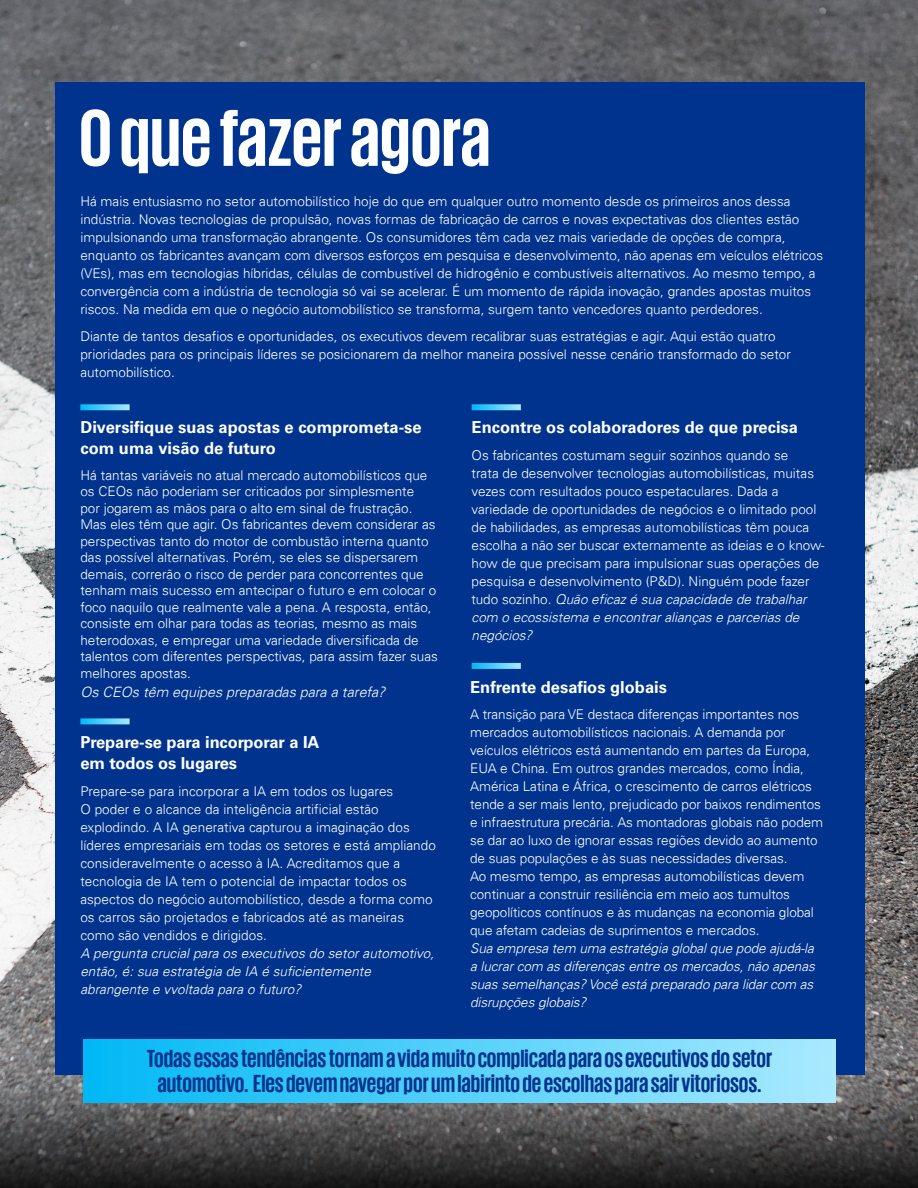
<style>
.page{position:relative;width:918px;height:1188px;background:#fff}
.page>*{position:absolute;margin:0;border:0;box-sizing:border-box;transform-origin:0 0}
.t1{font:700 82.5px "KPMG";color:#fff}
.t2{font:700 25.5px/25.5px "KPMG";color:#00338d;text-align:center}
.t3{font:700 16.5px/21px "Univers LT Std";color:#fff}
.t4{font:italic 300 14.25px "Univers 45";color:#fff}
.t5{font:300 13.5px/18px "Univers 45";color:#fff}
.t6{font:italic 300 13.5px/18px "Univers 45";letter-spacing:.005em;color:#fff;text-align:justify}
.s1{font-style:italic}
</style>
<div class="page">
<img style="left:0;top:0;width:918px;height:1083px">
<svg style="left:0;top:1083px;width:918px;height:105px;background:#424141"></svg>
<div style="left:55px;top:82px;width:810px;height:992px;background:#00338d"></div>
<svg style="left:80px;top:404px;width:50px;height:6px"></svg>
<svg style="left:80px;top:718px;width:50px;height:6px"></svg>
<svg style="left:472px;top:404px;width:49px;height:6px"></svg>
<svg style="left:472px;top:663px;width:49px;height:6px"></svg>
<div style="left:83px;top:1040px;width:753px;height:63px;background:linear-gradient(to right,#00b8f5,#abeaff)"></div>
<h1 class="t1" style="left:79px;top:96px;width:413px">O que fazer agora</h1>
<p class="t5" style="left:80px;top:192px;width:744px">Há mais entusiasmo no setor automobilístico hoje do que em qualquer outro momento desde os primeiros anos dessa indústria. Novas tecnologias de propulsão, novas formas de fabricação de carros e novas expectativas dos clientes estão impulsionando uma transformação abrangente. Os consumidores têm cada vez mais variedade de opções de compra, enquanto os fabricantes avançam com diversos esforços em pesquisa e desenvolvimento, não apenas em veículos elétricos (VEs), mas em tecnologias híbridas, células de combustível de hidrogênio e combustíveis alternativos. Ao mesmo tempo, a convergência com a indústria de tecnologia só vai se acelerar. É um momento de rápida inovação, grandes apostas muitos riscos. Na medida em que o negócio automobilístico se transforma, surgem tanto vencedores quanto perdedores.</p>
<p class="t5" style="left:80px;top:327px;width:712px">Diante de tantos desafios e oportunidades, os executivos devem recalibrar suas estratégias e agir. Aqui estão quatro prioridades para os principais líderes se posicionarem da melhor maneira possível nesse cenário transformado do setor automobilístico.</p>
<p class="t3" style="left:80px;top:417px;width:343px">Diversifique suas apostas e comprometa-se com uma visão de futuro</p>
<p class="t5" style="left:80px;top:467px;width:359px;line-height:16.5px">Há tantas variáveis no atual mercado automobilísticos que os CEOs não poderiam ser criticados por simplesmente<br>por jogarem as mãos para o alto em sinal de frustração.<br>Mas eles têm que agir. Os fabricantes devem considerar as perspectivas tanto do motor de combustão interna quanto das possível alternativas. Porém, se eles se dispersarem demais, correrão o risco de perder para concorrentes que tenham mais sucesso em antecipar o futuro e em colocar o foco naquilo que realmente vale a pena. A resposta, então, consiste em olhar para todas as teorias, mesmo as mais heterodoxas, e empregar uma variedade diversificada de talentos com diferentes perspectivas, para assim fazer suas melhores apostas.</p>
<p class="t4" style="left:80px;top:683px;width:306px">Os CEOs têm equipes preparadas para a tarefa?</p>
<p class="t3" style="left:470px;top:676px;width:198px">Enfrente desafios globais</p>
<p class="t5" style="left:470px;top:705px;width:355px">A transição para VE destaca diferenças importantes nos mercados automobilísticos nacionais. A demanda por veículos elétricos está aumentando em partes da Europa, EUA e China. Em outros grandes mercados, como Índia, América Latina e África, o crescimento de carros elétricos tende a ser mais lento, prejudicado por baixos rendimentos e infraestrutura precária. As montadoras globais não podem se dar ao luxo de ignorar essas regiões devido ao aumento de suas populações e às suas necessidades diversas.<br>Ao mesmo tempo, as empresas automobilísticas devem continuar a construir resiliência em meio aos tumultos geopolíticos contínuos e às mudanças na economia global que afetam cadeias de suprimentos e mercados.</p>
<p class="t6" style="left:470px;top:939px;width:346px">Sua empresa tem uma estratégia global que pode ajudá-la a lucrar com as diferenças entre os mercados, não apenas suas semelhanças? Você está preparado para lidar com as disrupções globais?</p>
<p class="t3" style="left:472px;top:417px;width:328px">Encontre os colaboradores de que precisa</p>
<p class="t5" style="left:472px;top:446px;width:355px">Os fabricantes costumam seguir sozinhos quando se<br>trata de desenvolver tecnologias automobilísticas, muitas vezes com resultados pouco espetaculares. Dada a variedade de oportunidades de negócios e o limitado pool de habilidades, as empresas automobilísticas têm pouca escolha a não ser buscar externamente as ideias e o know&shy;how de que precisam para impulsionar suas operações de pesquisa e desenvolvimento (P&amp;D). Ninguém pode fazer tudo sozinho. <span class="s1">Quão eficaz é sua capacidade de trabalhar com o ecossistema e encontrar alianças e parcerias de negócios?</span></p>
<p class="t3" style="left:80px;top:732px;width:241px">Prepare-se para incorporar a IA em todos os lugares</p>
<p class="t5" style="left:80px;top:782px;width:357px">Prepare-se para incorporar a IA em todos os lugares<br>O poder e o alcance da inteligência artificial estão explodindo. A IA generativa capturou a imaginação dos líderes empresariais em todas os setores e está ampliando consideravelmente o acesso à IA. Acreditamos que a tecnologia de IA tem o potencial de impactar todos os aspectos do negócio automobilístico, desde a forma como os carros são projetados e fabricados até as maneiras como são vendidos e dirigidos.</p>
<p class="t6" style="left:80px;top:944px;width:355px;text-align:left">A pergunta crucial para os executivos do setor automotivo, então, é: sua estratégia de IA é suficientemente abrangente e vvoltada para o futuro?</p>
<h2 class="t2" style="left:147px;top:1044px;width:627px">Todas essas tendências tornam a vida muito complicada para os executivos do setor automotivo. Eles devem navegar por um labirinto de escolhas para sair vitoriosos.</h2>
</div>
